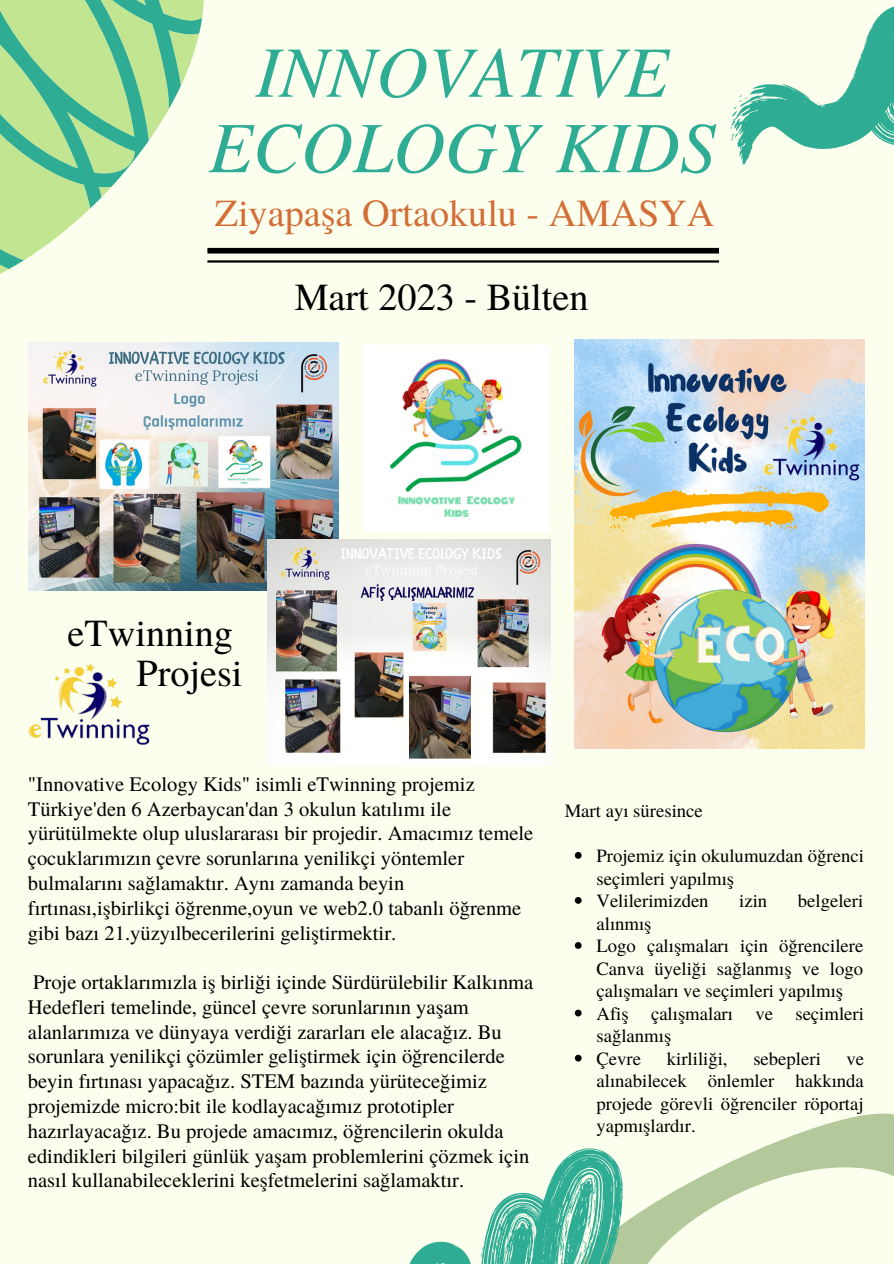
<style>
.page{position:relative;width:894px;height:1264px;background:#fff}
.page>*{position:absolute;margin:0;border:0;box-sizing:border-box;transform-origin:0 0}
.t1{font:italic 72.15px/75.4px "Te X Gyre Termes";color:#2fad94;text-align:center}
.t2{font:38.25px/39.5px "Te X Gyre Termes";color:#000;text-align:right}
.t3{font:38.25px "Te X Gyre Termes";color:#d36e37}
.t4{font:20.55px/24.8px "Te X Gyre Termes";color:#000}
.t5{font:18.75px/22.5px "Te X Gyre Termes";color:#000}
</style>
<div class="page">
<div style="left:0;top:0;width:893px;height:1263px;background:#fcffee"></div>
<hr style="left:207px;top:260px;width:511px;height:2px;background:#000">
<div style="left:207px;top:248px;width:511px;height:5px;background:#000"></div>
<svg style="left:0;top:230px;width:212px;height:44px"></svg>
<svg style="left:0;top:0;width:204px;height:230px;fill:#c2e591"></svg>
<svg style="left:624px;top:1113px;width:269px;height:150px"></svg>
<svg style="left:730px;top:7px;width:163px;height:158px"></svg>
<svg style="left:410px;top:1148px;width:214px;height:115px"></svg>
<img style="left:574px;top:339px;width:290px;height:409px">
<img style="left:363px;top:346px;width:186px;height:186px">
<img style="left:29px;top:343px;width:309px;height:247px">
<img style="left:267px;top:539px;width:283px;height:226px">
<img style="left:29px;top:663px;width:121px;height:82px">
<svg style="left:574px;top:852px;width:7px;height:6px"></svg>
<svg style="left:574px;top:897px;width:7px;height:6px"></svg>
<svg style="left:574px;top:942px;width:7px;height:6px"></svg>
<svg style="left:574px;top:1009px;width:7px;height:7px"></svg>
<svg style="left:574px;top:1054px;width:7px;height:7px"></svg>
<h1 class="t1" style="left:208px;top:30px;width:508px">INNOVATIVE<br>ECOLOGY KIDS</h1>
<h2 class="t3" style="left:214px;top:186px;width:501px">Ziyapaşa Ortaokulu - AMASYA</h2>
<h2 class="t2" style="left:294px;top:275px;width:295px">Mart 2023 - Bülten</h2>
<h2 class="t2" style="left:67px;top:612px;width:176px">eTwinning<br>Projesi</h2>
<p class="t4" style="left:28px;top:770px;width:507px">"Innovative Ecology Kids" isimli eTwinning projemiz Türkiye'den 6 Azerbaycan'dan 3 okulun katılımı ile yürütülmekte olup uluslararası bir projedir. Amacımız temele çocuklarımızın çevre sorunlarına yenilikçi yöntemler bulmalarını sağlamaktır. Aynı zamanda beyin fırtınası,işbirlikçi öğrenme,oyun ve web2.0 tabanlı öğrenme gibi bazı 21.yüzyılbecerilerini geliştirmektir.</p>
<p class="t4" style="left:28px;top:968px;width:507px">Proje ortaklarımızla iş birliği içinde Sürdürülebilir Kalkınma Hedefleri temelinde, güncel çevre sorunlarının yaşam alanlarımıza ve dünyaya verdiği zararları ele alacağız. Bu sorunlara yenilikçi çözümler geliştirmek için öğrencilerde beyin fırtınası yapacağız. STEM bazında yürüteceğimiz projemizde micro:bit ile kodlayacağımız prototipler hazırlayacağız. Bu projede amacımız, öğrencilerin okulda edindikleri bilgileri günlük yaşam problemlerini çözmek için nasıl kullanabileceklerini keşfetmelerini sağlamaktır.</p>
<p class="t5" style="left:564px;top:798px;width:140px">Mart ayı süresince</p>
<p class="t5" style="left:596px;top:843px;width:269px">Projemiz için okulumuzdan öğrenci seçimleri yapılmış<br>Velilerimizden</p>
<p class="t5" style="left:739px;top:888px;width:30px">izin</p>
<p class="t5" style="left:797px;top:888px;width:67px">belgeleri</p>
<p class="t5" style="left:596px;top:911px;width:269px">alınmış<br>Logo çalışmaları için öğrencilere<br>Canva üyeliği sağlanmış ve logo çalışmaları ve seçimleri yapılmış<br>Afiş çalışmaları ve seçimleri sağlanmış<br>Çevre</p>
<p class="t5" style="left:666px;top:1046px;width:62px">kirliliği,</p>
<p class="t5" style="left:753px;top:1046px;width:69px">sebepleri</p>
<p class="t5" style="left:596px;top:1046px;width:269px;text-align:justify;text-indent:250px">ve alınabilecek önlemler hakkında projede görevli öğrenciler röportaj yapmışlardır.</p>
</div>
